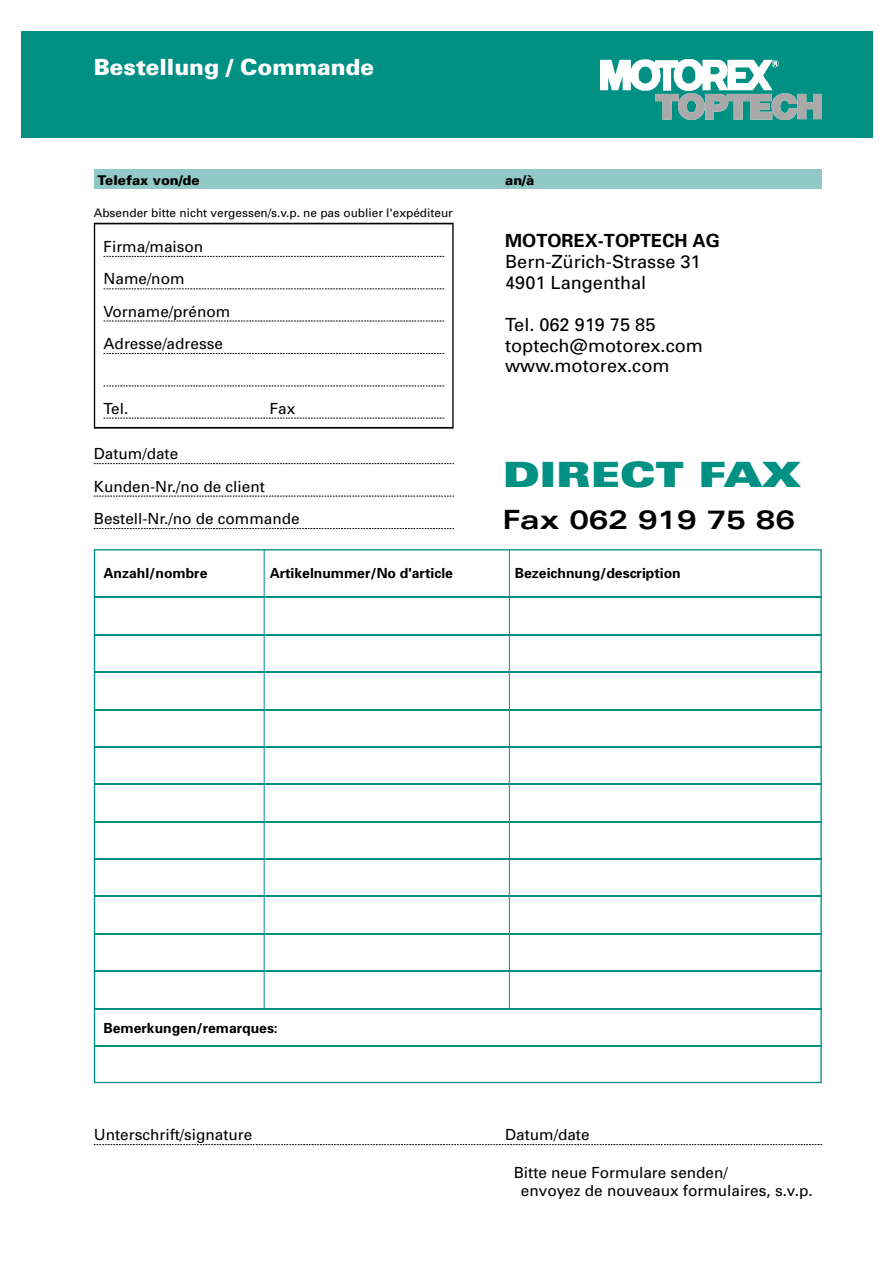
<style>
.page{position:relative;width:893px;height:1263px;background:#fff}
.page>*{position:absolute;margin:0;border:0;box-sizing:border-box;transform-origin:0 0}
.t1{font:900 expanded 34.8px "Univers";color:#009084}
.t2{font:700 expanded 26.55px "Univers";color:#000}
.t3{font:900 22.35px "Univers";color:#fff}
.t4{font:18.15px/21px "Univers";color:#000}
.t5{font:700 18.15px "Univers";color:#000}
.t6{font:15.3px/32.4px "Univers";color:#000}
.t7{font:700 13.95px "Univers";color:#000}
.t8{font:900 13.35px "Univers";color:#000}
.t9{font:11.85px "Univers";color:#000}
</style>
<div class="page">
<div style="left:21px;top:31px;width:851px;height:107px;background:#009084"></div>
<img style="left:600px;top:59px;width:179px;height:22px">
<img style="left:600px;top:81px;width:221px;height:39px">
<div style="left:94px;top:170px;width:727px;height:19px;background:#90c9c5"></div>
<svg style="left:94px;top:463px;width:360px;height:1px"></svg>
<svg style="left:94px;top:496px;width:360px;height:1px"></svg>
<svg style="left:94px;top:528px;width:360px;height:1px"></svg>
<svg style="left:94px;top:1144px;width:728px;height:1px"></svg>
<svg style="left:94px;top:223px;width:359px;height:206px"></svg>
<svg style="left:94px;top:549px;width:727px;height:534px"></svg>
<hr style="left:94px;top:597px;width:727px;height:1px;background:#009084">
<hr style="left:94px;top:634px;width:727px;height:2px;background:#009084">
<hr style="left:94px;top:671px;width:727px;height:2px;background:#009084">
<hr style="left:94px;top:709px;width:727px;height:1px;background:#009084">
<hr style="left:94px;top:746px;width:727px;height:2px;background:#009084">
<hr style="left:94px;top:784px;width:727px;height:1px;background:#009084">
<hr style="left:94px;top:821px;width:727px;height:1px;background:#009084">
<hr style="left:94px;top:859px;width:727px;height:1px;background:#009084">
<hr style="left:94px;top:896px;width:727px;height:1px;background:#009084">
<hr style="left:94px;top:933px;width:727px;height:2px;background:#009084">
<hr style="left:94px;top:971px;width:727px;height:1px;background:#009084">
<hr style="left:94px;top:1008px;width:727px;height:1px;background:#009084">
<hr style="left:94px;top:1046px;width:727px;height:1px;background:#009084">
<hr style="left:264px;top:550px;width:1px;height:459px;background:#009084">
<hr style="left:509px;top:550px;width:1px;height:459px;background:#009084">
<h3 class="t3" style="left:94px;top:59px;width:282px">Bestellung / Commande</h3>
<p class="t8" style="left:97px;top:175px;width:104px">Telefax von/de</p>
<p class="t8" style="left:505px;top:175px;width:31px">an/à</p>
<p class="t9" style="left:94px;top:208px;width:360px">Absender bitte nicht vergessen/s.v.p. ne pas oublier l'expéditeur</p>
<p class="t5" style="left:505px;top:234px;width:216px">MOTOREX-TOPTECH AG</p>
<p class="t4" style="left:505px;top:253px;width:197px">Bern-Zürich-Strasse 31<br>4901 Langenthal</p>
<p class="t4" style="left:505px;top:315px;width:199px">Tel. 062 919 75 85 toptech@motorex.com www.motorex.com</p>
<p class="t6" style="left:104px;top:232px;width:128px">Firma/maison<br>Name/nom<br>Vorname/prénom<br>Adresse/adresse</p>
<p class="t6" style="left:104px;top:394px;width:26px">Tel.</p>
<p class="t6" style="left:270px;top:394px;width:27px">Fax</p>
<p class="t6" style="left:94px;top:439px;width:207px">Datum/date<br>Kunden-Nr./no de client<br>Bestell-Nr./no de commande</p>
<h1 class="t1" style="left:503px;top:462px;width:299px">DIRECT FAX</h1>
<h2 class="t2" style="left:503px;top:510px;width:293px">Fax 062 919 75 86</h2>
<p class="t7" style="left:104px;top:568px;width:105px">Anzahl/nombre</p>
<p class="t7" style="left:270px;top:568px;width:185px">Artikelnummer/No d'article</p>
<p class="t7" style="left:515px;top:568px;width:167px">Bezeichnung/description</p>
<p class="t7" style="left:104px;top:1023px;width:176px">Bemerkungen/remarques:</p>
<p class="t6" style="left:94px;top:1120px;width:160px">Unterschrift/signature</p>
<p class="t6" style="left:505px;top:1120px;width:86px">Datum/date</p>
<p class="t6" style="left:521px;top:1165px;width:293px;line-height:18.1px;text-indent:-7px">Bitte neue Formulare senden/<br>envoyez de nouveaux formulaires, s.v.p.</p>
</div>
